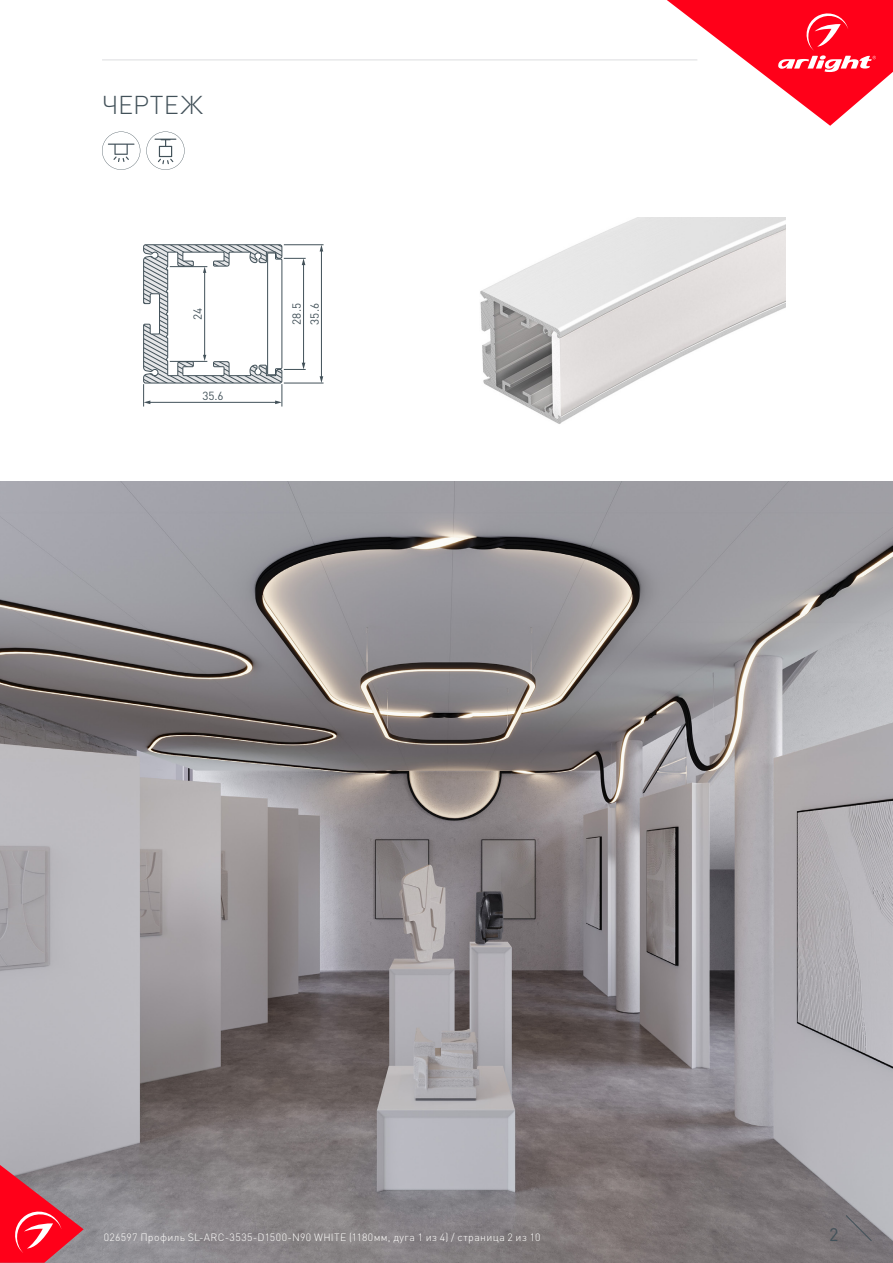
<style>
.page{position:relative;width:893px;height:1263px;background:#fff}
.page>*{position:absolute;margin:0;border:0;box-sizing:border-box;transform-origin:0 0}
.t1{font:300 25.5px "DIN Pro";letter-spacing:.01em;color:#425159}
.t2{font:18px "DIN Pro";color:#425159}
.t3{font:11.7px/17.9px "DIN Pro";color:#425159}
.t4{font:300 10.5px "DIN Pro";letter-spacing:.04em;color:#fffefc}
</style>
<div class="page">
<img style="left:0;top:481px;width:893px;height:782px">
<svg style="left:0;top:1165px;width:84px;height:98px;background:#d14554"></svg>
<svg style="left:845px;top:1215px;width:27px;height:26px"></svg>
<svg style="left:667px;top:0;width:226px;height:126px"></svg>
<hr style="left:102px;top:60px;width:595px;height:1px;background:#dcdddf">
<img style="left:480px;top:217px;width:305px;height:207px">
<svg style="left:102px;top:132px;width:38px;height:38px"></svg>
<svg style="left:146px;top:132px;width:39px;height:38px"></svg>
<hr style="left:284px;top:244px;width:40px;height:1px;background:#425159">
<hr style="left:284px;top:383px;width:40px;height:1px;background:#425159">
<hr style="left:321px;top:250px;width:1px;height:127px;background:#425159">
<svg style="left:320px;top:245px;width:3px;height:6px"></svg>
<svg style="left:320px;top:376px;width:3px;height:7px"></svg>
<svg style="left:143px;top:244px;width:163px;height:162px"></svg>
<hr style="left:170px;top:266px;width:37px;height:1px;background:#425159">
<hr style="left:170px;top:361px;width:37px;height:1px;background:#425159">
<p class="t1" style="left:102px;top:87px;width:102px">ЧЕРТЕЖ</p>
<p class="t3" style="left:188px;top:320px;width:14px;rotate:-90deg">24</p>
<p class="t3" style="left:202px;top:387px;width:23px">35.6</p>
<p class="t3" style="left:287px;top:325px;width:23px;rotate:-90deg">28.5<br>35.6</p>
<p class="t4" style="left:104px;top:1230px;width:438px">026597 Профиль SL-ARC-3535-D1500-N90 WHITE (1180мм, дуга 1 из 4) / страница 2 из 10</p>
<p class="t2" style="left:829px;top:1222px;width:11px">2</p>
</div>
